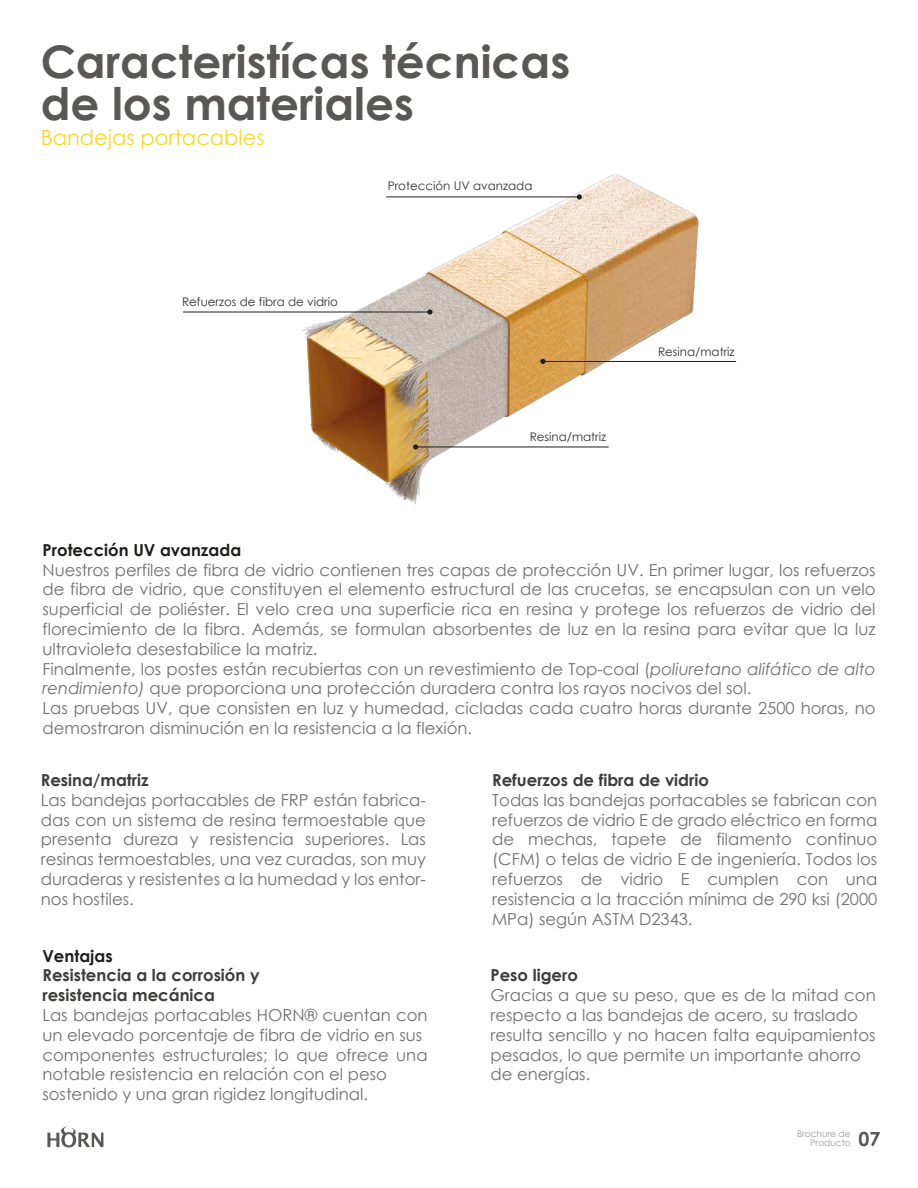
<style>
.page{position:relative;width:918px;height:1188px;background:#fff}
.page>*{position:absolute;margin:0;border:0;box-sizing:border-box;transform-origin:0 0}
.t1{font:700 45px/42px "Century Gothic";color:#595857}
.t2{font:21px "Century Gothic";color:#fcd728}
.t3{font:700 19.5px "Century Gothic";color:#585857}
.t4{font:16.5px/19.8px "Century Gothic";color:#706f6f}
.t5{font:700 16.5px/19.8px "Century Gothic";color:#3c3c3b}
.t6{font:700 16.5px "Century Gothic";color:#1d1d1b}
.t7{font:11.85px "Century Gothic";color:#313131}
.t8{font:9px/9px "Century Gothic";color:#9d9b9b;text-align:right}
.s1{font-style:italic}
</style>
<div class="page">
<svg style="left:47px;top:1126px;width:56px;height:21px"></svg>
<img style="left:278px;top:174px;width:434px;height:331px">
<hr style="left:386px;top:197px;width:194px;height:1px;background:#1e1e1c">
<svg style="left:577px;top:194px;width:5px;height:5px"></svg>
<hr style="left:183px;top:312px;width:247px;height:1px;background:#1e1e1c">
<svg style="left:427px;top:309px;width:5px;height:6px"></svg>
<hr style="left:543px;top:361px;width:193px;height:1px;background:#1e1e1c">
<svg style="left:540px;top:359px;width:6px;height:5px"></svg>
<hr style="left:415px;top:447px;width:194px;height:1px;background:#1e1e1c">
<svg style="left:413px;top:444px;width:5px;height:6px"></svg>
<h1 class="t1" style="left:41px;top:38px;width:531px">Caracteristícas técnicas de los materiales</h1>
<p class="t2" style="left:41px;top:123px;width:225px">Bandejas portacables</p>
<p class="t7" style="left:182px;top:293px;width:157px">Refuerzos de fibra de vidrio</p>
<p class="t7" style="left:388px;top:177px;width:146px">Protección UV avanzada</p>
<p class="t7" style="left:530px;top:428px;width:78px">Resina/matriz</p>
<p class="t7" style="left:658px;top:343px;width:78px">Resina/matriz</p>
<p class="t6" style="left:43px;top:537px;width:200px">Protección UV avanzada</p>
<p class="t4" style="left:43px;top:560px;width:834px">Nuestros perfiles de fibra de vidrio contienen tres capas de protección UV. En primer lugar, los refuerzos de fibra de vidrio, que constituyen el elemento estructural de las crucetas, se encapsulan con un velo superficial de poliéster. El velo crea una superficie rica en resina y protege los refuerzos de vidrio del florecimiento de la fibra. Además, se formulan absorbentes de luz en la resina para evitar que la luz ultravioleta desestabilice la matriz.<br>Finalmente, los postes están recubiertas con un revestimiento de Top-coal (<span class="s1">poliuretano alifático de alto rendimiento)</span> que proporciona una protección duradera contra los rayos nocivos del sol.<br>Las pruebas UV, que consisten en luz y humedad, cicladas cada cuatro horas durante 2500 horas, no demostraron disminución en la resistencia a la flexión.</p>
<p class="t5" style="left:41px;top:769px;width:109px">Resina/matriz</p>
<p class="t4" style="left:41px;top:790px;width:387px;text-align:justify">Las bandejas portacables de FRP están fabrica&shy;das con un sistema de resina termoestable que presenta dureza y resistencia superiores. Las resinas termoestables, una vez curadas, son muy duraderas y resistentes a la humedad y los entor&shy;nos hostiles.</p>
<p class="t5" style="left:492px;top:769px;width:218px">Refuerzos de fibra de vidrio</p>
<p class="t4" style="left:492px;top:790px;width:387px;text-align:justify">Todas las bandejas portacables se fabrican con refuerzos de vidrio E de grado eléctrico en forma de mechas, tapete de filamento continuo (CFM) o telas de vidrio E de ingeniería. Todos los refuerzos de vidrio E cumplen con una resistencia a la tracción mínima de 290 ksi (2000<br>MPa) según ASTM D2343.</p>
<p class="t6" style="left:42px;top:943px;width:72px">Ventajas</p>
<p class="t5" style="left:42px;top:965px;width:219px">Resistencia a la corrosión y resistencia mecánica</p>
<p class="t4" style="left:42px;top:1005px;width:387px">Las bandejas portacables HORN® cuentan con un elevado porcentaje de fibra de vidrio en sus componentes estructurales; lo que ofrece una notable resistencia en relación con el peso sostenido y una gran rigidez longitudinal.</p>
<p class="t5" style="left:491px;top:965px;width:89px">Peso ligero</p>
<p class="t4" style="left:491px;top:985px;width:387px">Gracias a que su peso, que es de la mitad con respecto a las bandejas de acero, su traslado resulta sencillo y no hacen falta equipamientos pesados, lo que permite un importante ahorro de energías.</p>
<p class="t8" style="left:797px;top:1130px;width:55px">Brochure de<br>Producto</p>
<p class="t3" style="left:859px;top:1124px;width:23px">07</p>
</div>
